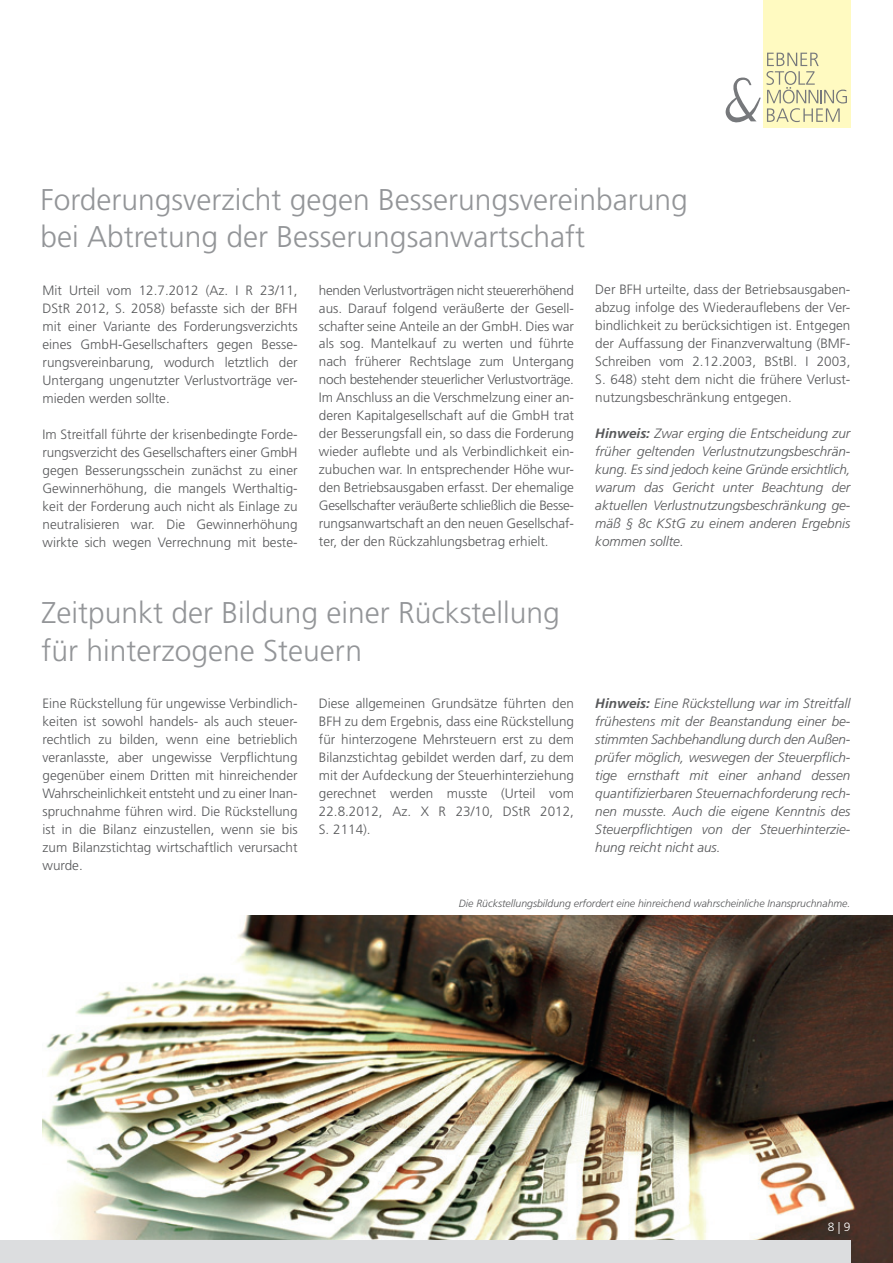
<style>
.page{position:relative;width:893px;height:1263px;background:#fff}
.page>*{position:absolute;margin:0;border:0;box-sizing:border-box;transform-origin:0 0}
.t1{font:300 30px/37.5px "Frutiger LT Std";color:#939598}
.t2{font:300 13.5px/18px "Frutiger LT Std";color:#57585a;text-align:justify}
.t3{font:italic 300 13.5px/18px "Frutiger LT Std";color:#57585a;text-align:justify}
.t4{font:300 12px "Frutiger LT Std";color:#fff}
.t5{font:italic 300 10.5px "Frutiger LT Std";color:#57585a}
.s1{font-weight:700}
</style>
<div class="page">
<img style="left:43px;top:915px;width:850px;height:348px">
<div style="left:0;top:1241px;width:850px;height:22px;background:#dcdddf"></div>
<div style="left:763px;top:0;width:87px;height:128px;background:#fffac1"></div>
<svg style="left:726px;top:53px;width:121px;height:70px"></svg>
<h1 class="t1" style="left:40px;top:181px;width:649px">Forderungsverzicht gegen Besserungsvereinbarung bei Abtretung der Besserungsanwartschaft</h1>
<p class="t2" style="left:43px;top:281px;width:257px">Mit Urteil vom 12.7.2012 (Az. I R 23/11, DStR 2012, S. 2058) befasste sich der BFH mit einer Variante des Forderungsverzichts eines GmbH-Gesellschafters gegen Besse&shy;rungsvereinbarung, wodurch letztlich der Untergang ungenutzter Verlustvorträge ver&shy;mieden werden sollte.</p>
<p class="t2" style="left:43px;top:425px;width:257px">Im Streitfall führte der krisenbedingte Forde&shy;rungsverzicht des Gesellschafters einer GmbH gegen Besserungsschein zunächst zu einer Gewinnerhöhung, die mangels Werthaltig&shy;keit der Forderung auch nicht als Einlage zu neutralisieren war. Die Gewinnerhöhung wirkte sich wegen Verrechnung mit beste-</p>
<p class="t2" style="left:319px;top:281px;width:257px">henden Verlustvorträgen nicht steuererhöhend aus. Darauf folgend veräußerte der Gesell&shy;schafter seine Anteile an der GmbH. Dies war als sog. Mantelkauf zu werten und führte nach früherer Rechtslage zum Untergang noch bestehender steuerlicher Verlustvorträge.<br>Im Anschluss an die Verschmelzung einer an&shy;deren Kapitalgesellschaft auf die GmbH trat der Besserungsfall ein, so dass die Forderung wieder auflebte und als Verbindlichkeit ein&shy;zubuchen war. In entsprechender Höhe wur&shy;den Betriebsausgaben erfasst. Der ehemalige Gesellschafter veräußerte schließlich die Besse&shy;rungsanwartschaft an den neuen Gesellschaf&shy;ter, der den Rückzahlungsbetrag erhielt.</p>
<p class="t2" style="left:595px;top:281px;width:257px">Der BFH urteilte, dass der Betriebsausgaben&shy;abzug infolge des Wiederauflebens der Ver&shy;bindlichkeit zu berücksichtigen ist. Entgegen der Auffassung der Finanzverwaltung (BMF-Schreiben vom 2.12.2003, BStBl. I 2003, S. 648) steht dem nicht die frühere Verlust&shy;nutzungsbeschränkung entgegen.</p>
<p class="t3" style="left:595px;top:425px;width:257px"><span class="s1">Hinweis:</span> Zwar erging die Entscheidung zur früher geltenden Verlustnutzungsbeschrän&shy;kung. Es sind jedoch keine Gründe ersichtlich, warum das Gericht unter Beachtung der aktuellen Verlustnutzungsbeschränkung ge&shy;mäß § 8c KStG zu einem anderen Ergebnis kommen sollte.</p>
<h1 class="t1" style="left:41px;top:594px;width:520px">Zeitpunkt der Bildung einer Rückstellung für hinterzogene Steuern</h1>
<p class="t2" style="left:43px;top:695px;width:257px">Eine Rückstellung für ungewisse Verbindlich&shy;keiten ist sowohl handels- als auch steuer&shy;rechtlich zu bilden, wenn eine betrieblich veranlasste, aber ungewisse Verpflichtung gegenüber einem Dritten mit hinreichender Wahrscheinlichkeit entsteht und zu einer Inan&shy;spruchnahme führen wird. Die Rückstellung ist in die Bilanz einzustellen, wenn sie bis zum Bilanzstichtag wirtschaftlich verursacht wurde.</p>
<p class="t2" style="left:319px;top:695px;width:257px">Diese allgemeinen Grundsätze führten den BFH zu dem Ergebnis, dass eine Rückstellung für hinterzogene Mehrsteuern erst zu dem Bilanzstichtag gebildet werden darf, zu dem mit der Aufdeckung der Steuerhinterziehung gerechnet werden musste (Urteil vom 22.8.2012, Az. X R 23/10, DStR 2012, S. 2114).</p>
<p class="t3" style="left:595px;top:695px;width:257px"><span class="s1">Hinweis:</span> Eine Rückstellung war im Streitfall frühestens mit der Beanstandung einer be&shy;stimmten Sachbehandlung durch den Außen&shy;prüfer möglich, weswegen der Steuerpflich&shy;tige ernsthaft mit einer anhand dessen quantifizierbaren Steuernachforderung rech&shy;nen musste. Auch die eigene Kenntnis des Steuerpflichtigen von der Steuerhinterzie&shy;hung reicht nicht aus.</p>
<p class="t5" style="left:459px;top:897px;width:393px">Die Rückstellungsbildung erfordert eine hinreichend wahrscheinliche Inanspruchnahme.</p>
<p class="t4" style="left:828px;top:1220px;width:24px">8 | 9</p>
</div>
